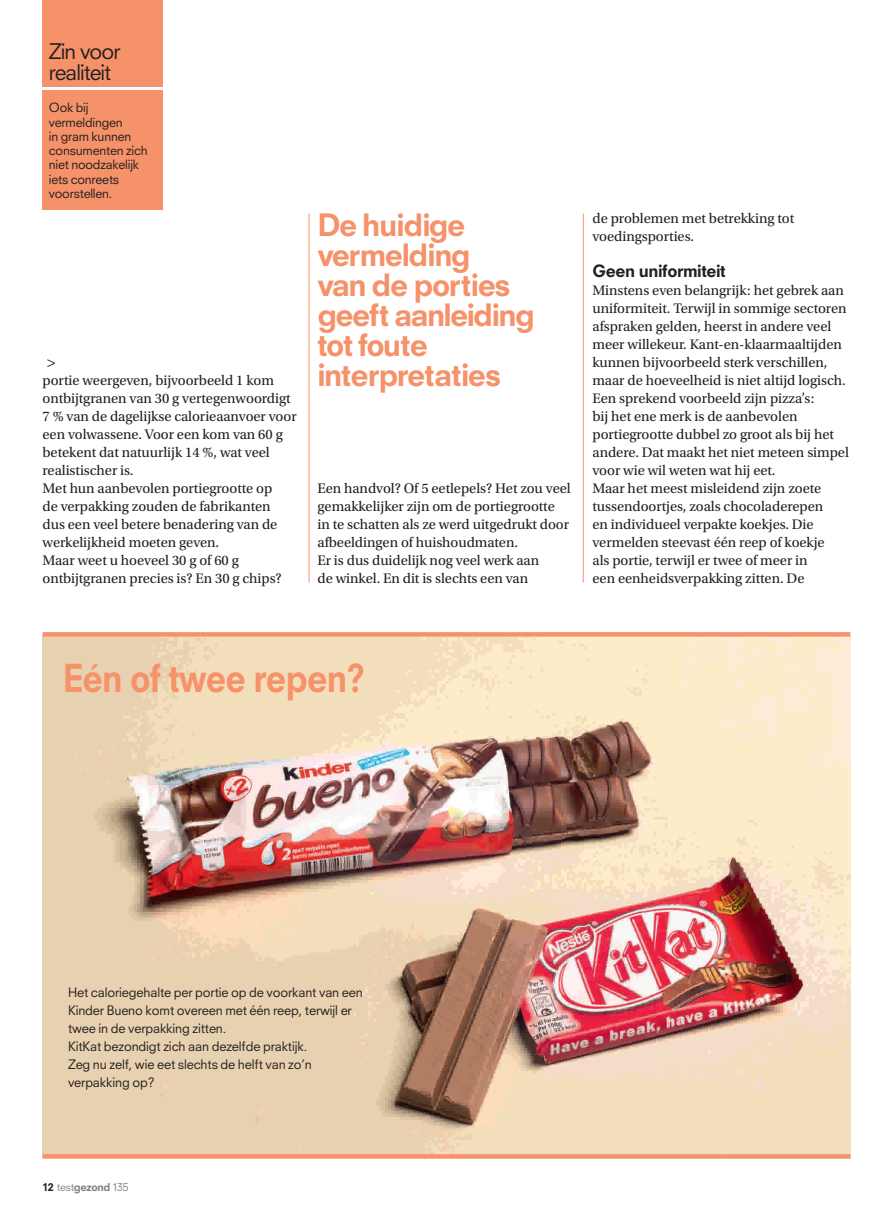
<style>
.page{position:relative;width:893px;height:1212px;background:#fff}
.page>*{position:absolute;margin:0;border:0;box-sizing:border-box;transform-origin:0 0}
.t1{font:800 37.5px "Neuzeit SLT Std";letter-spacing:-.03em;color:#f6926a;scale:.9 1}
.t2{font:800 30px/30px "Neuzeit SLT Std";letter-spacing:-.045em;color:#f6926a}
.t3{font:21px/21px "Neuzeit SLT Std";letter-spacing:-.045em;color:#231f20}
.t4{font:800 16.5px "Neuzeit SLT Std";letter-spacing:-.025em;color:#231f20}
.t5{font:15px "Neuzeit SLT Std";color:#231f20}
.t6{font:14.55px/18px "Utopia Std";letter-spacing:-.005em;color:#231f20}
.t7{font:12.75px/18px "Neuzeit SLT Std";letter-spacing:-.01em;color:#231f20}
.t8{font:12.45px/14.2px "Neuzeit SLT Std";letter-spacing:-.015em;color:#231f20}
.t9{font:10.5px "Neuzeit SLT Std";letter-spacing:-.025em;color:#808285}
.s1{font-weight:800;color:#231f20}
.s2{font-weight:800}
</style>
<div class="page">
<hr style="left:309px;top:214px;width:1px;height:369px;background:#f6926a">
<hr style="left:583px;top:214px;width:1px;height:369px;background:#f6926a">
<div style="left:43px;top:91px;width:120px;height:119px;background:#f6926a"></div>
<div style="left:43px;top:0;width:120px;height:86px;background:#f6926a"></div>
<img style="left:43px;top:637px;width:807px;height:517px">
<div style="left:43px;top:1154px;width:807px;height:5px;background:#f6926a"></div>
<div style="left:43px;top:632px;width:807px;height:5px;background:#f6926a"></div>
<h3 class="t3" style="left:49px;top:40px;width:73px">Zin voor realiteit</h3>
<p class="t8" style="left:49px;top:100px;width:100px">Ook bij vermeldingen<br>in gram kunnen consumenten zich niet noodzakelijk iets conreets voorstellen.</p>
<p class="t5" style="left:47px;top:352px;width:10px">&gt;</p>
<p class="t6" style="left:43px;top:371px;width:256px">portie weergeven, bijvoorbeeld 1 kom ontbijtgranen van 30 g vertegenwoordigt 7 % van de dagelijkse calorieaanvoer voor een volwassene. Voor een kom van 60 g betekent dat natuurlijk 14 %, wat veel realistischer is.<br>Met hun aanbevolen portiegrootte op<br>de verpakking zouden de fabrikanten dus een veel betere benadering van de werkelijkheid moeten geven.<br>Maar weet u hoeveel 30 g of 60 g ontbijtgranen precies is? En 30 g chips?</p>
<h2 class="t2" style="left:317px;top:210px;width:219px">De huidige vermelding<br>van de porties geeft aanleiding tot foute interpretaties</h2>
<p class="t6" style="left:317px;top:479px;width:255px">Een handvol? Of 5 eetlepels? Het zou veel gemakkelijker zijn om de portiegrootte in te schatten als ze werd uitgedrukt door afbeeldingen of huishoudmaten.<br>Er is dus duidelijk nog veel werk aan<br>de winkel. En dit is slechts een van</p>
<p class="t6" style="left:592px;top:209px;width:203px">de problemen met betrekking tot voedingsporties.</p>
<p class="t4" style="left:592px;top:260px;width:135px">Geen uniformiteit</p>
<p class="t6" style="left:592px;top:281px;width:258px">Minstens even belangrijk: het gebrek aan uniformiteit. Terwijl in sommige sectoren afspraken gelden, heerst in andere veel meer willekeur. Kant-en-klaarmaaltijden kunnen bijvoorbeeld sterk verschillen, maar de hoeveelheid is niet altijd logisch.<br>Een sprekend voorbeeld zijn pizza’s:<br>bij het ene merk is de aanbevolen portiegrootte dubbel zo groot als bij het andere. Dat maakt het niet meteen simpel voor wie wil weten wat hij eet.<br>Maar het meest misleidend zijn zoete tussendoortjes, zoals chocoladerepen<br>en individueel verpakte koekjes. Die vermelden steevast één reep of koekje<br>als portie, terwijl er twee of meer in<br>een eenheidsverpakking zitten. De</p>
<h1 class="t1" style="left:63px;top:655px;width:337px">Eén of twee repen?</h1>
<p class="t7" style="left:68px;top:983px;width:296px">Het caloriegehalte per portie op de voorkant van een Kinder Bueno komt overeen met één reep, terwijl er twee in de verpakking zitten.<br>KitKat bezondigt zich aan dezelfde praktijk.<br>Zeg nu zelf, wie eet slechts de helft van zo’n verpakking op?</p>
<p class="t9" style="left:43px;top:1180px;width:88px"><span class="s1">12</span> test<span class="s2">gezond</span> 135</p>
</div>
